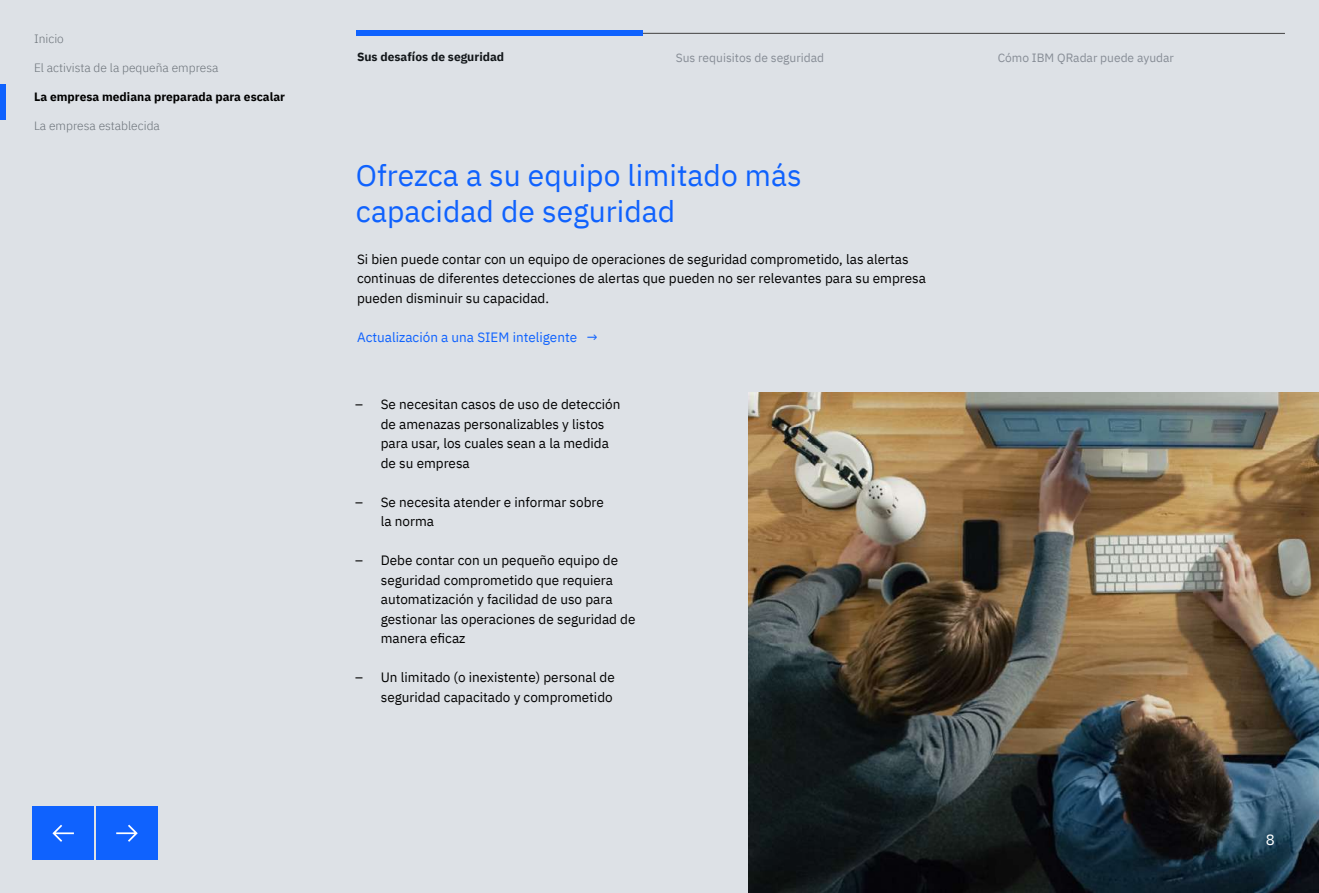
<style>
.page{position:relative;width:1319px;height:893px;background:#fff}
.page>*{position:absolute;margin:0;border:0;box-sizing:border-box;transform-origin:0 0}
.t1{font:30px/36px "IBM Plex Sans";color:#0f62fe}
.t2{font:15px "IBM Plex Sans";color:#fff}
.t3{font:13.5px/19.5px "IBM Plex Sans";color:#000}
.t4{font:13.5px "IBM Plex Sans";color:#0f62fe}
.t5{font:300 12px "IBM Plex Sans";color:#697077}
.t6{font:12px "IBM Plex Sans";color:#878d96}
.t7{font:700 12px "IBM Plex Sans";color:#000}
.t8{font:700 12px "IBM Plex Sans";color:#121619}
</style>
<div class="page">
<div style="left:0;top:0;width:1318px;height:893px;background:#dde1e6"></div>
<img style="left:748px;top:392px;width:570px;height:501px">
<hr style="left:357px;top:33px;width:927px;height:1px;background:#525252">
<div style="left:356px;top:31px;width:286px;height:5px;background:#0f62fe"></div>
<div style="left:0;top:84px;width:5px;height:35px;background:#0f62fe"></div>
<div style="left:33px;top:806px;width:61px;height:54px;background:#0f62fe"></div>
<div style="left:97px;top:806px;width:61px;height:54px;background:#0f62fe"></div>
<p class="t5" style="left:34px;top:30px;width:31px">Inicio</p>
<p class="t5" style="left:34px;top:59px;width:186px">El activista de la pequeña empresa</p>
<p class="t7" style="left:34px;top:87px;width:252px">La empresa mediana preparada para escalar</p>
<p class="t5" style="left:34px;top:116px;width:127px">La empresa establecida</p>
<p class="t8" style="left:357px;top:47px;width:149px">Sus desafíos de seguridad</p>
<p class="t6" style="left:675px;top:48px;width:150px">Sus requisitos de seguridad</p>
<p class="t6" style="left:997px;top:48px;width:178px">Cómo IBM QRadar puede ayudar</p>
<h1 class="t1" style="left:356px;top:155px;width:447px">Ofrezca a su equipo limitado más capacidad de seguridad</h1>
<p class="t3" style="left:357px;top:248px;width:570px">Si bien puede contar con un equipo de operaciones de seguridad comprometido, las alertas continuas de diferentes detecciones de alertas que pueden no ser relevantes para su empresa pueden disminuir su capacidad.</p>
<p class="t4" style="left:357px;top:326px;width:242px">Actualización a una SIEM inteligente →</p>
<p class="t3" style="left:381px;top:393px;width:241px;text-indent:-26px">– Se necesitan casos de uso de detección de amenazas personalizables y listos para usar, los cuales sean a la medida de su empresa</p>
<p class="t3" style="left:381px;top:491px;width:224px;text-indent:-26px">– Se necesita atender e informar sobre la norma</p>
<p class="t3" style="left:381px;top:549px;width:256px;text-indent:-26px">– Debe contar con un pequeño equipo de seguridad comprometido que requiera automatización y facilidad de uso para gestionar las operaciones de seguridad de manera eficaz</p>
<p class="t3" style="left:355px;top:666px;width:261px;text-align:right">– Un limitado (o inexistente) personal de seguridad capacitado y comprometido</p>
<p class="t2" style="left:1265px;top:828px;width:10px">8</p>
</div>
